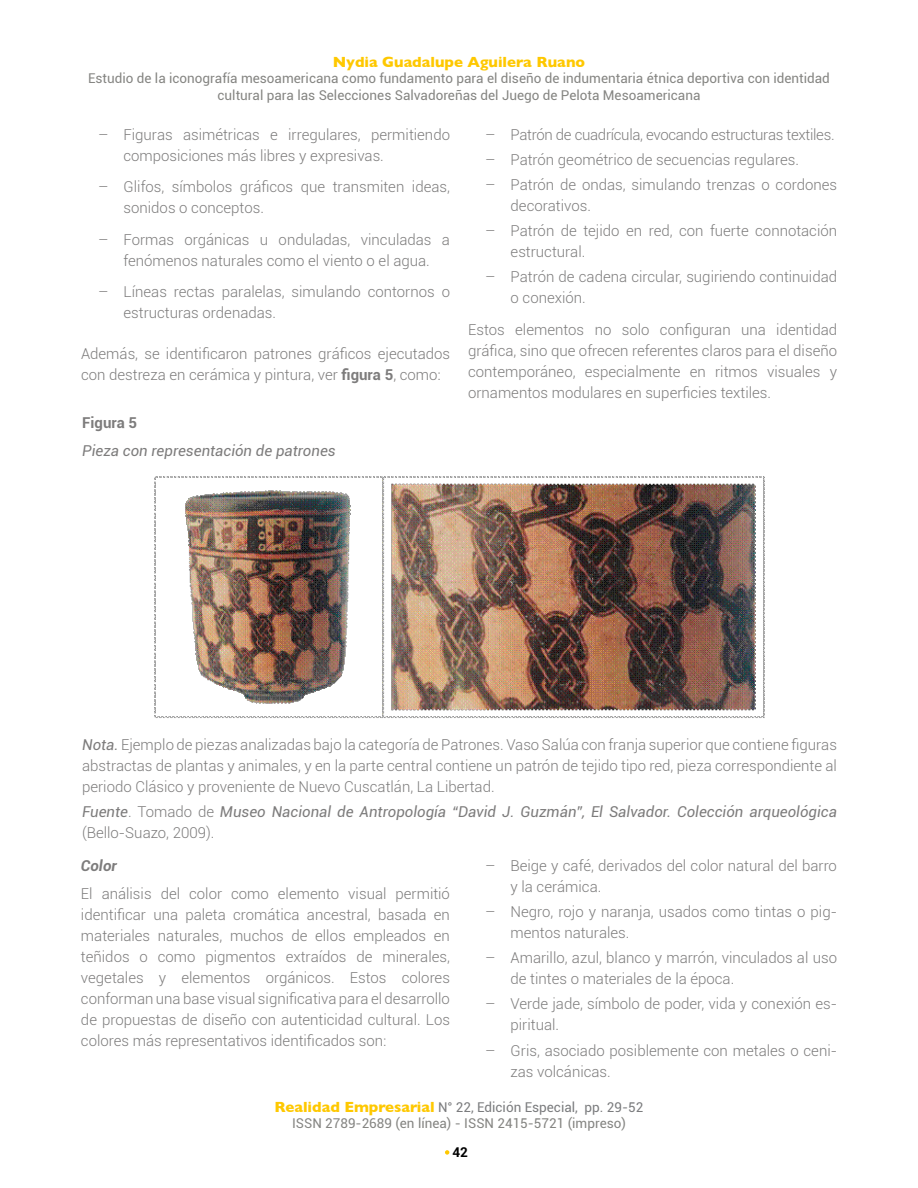
<style>
.page{position:relative;width:918px;height:1188px;background:#fff}
.page>*{position:absolute;margin:0;border:0;box-sizing:border-box;transform-origin:0 0}
.t1{font:300 15px/21px "Roboto";color:#7d7c7c}
.t2{font:italic 15px/21px "Roboto";color:#7d7c7c}
.t3{font:300 15px "Roboto";letter-spacing:-.02em;color:#7d7c7c}
.t4{font:700 15px "Gill Sans";color:#fec800}
.t5{font:700 15px "Roboto";color:#7d7c7c}
.t6{font:italic 700 15px "Roboto";color:#7d7c7c}
.t7{font:13.5px/16.2px "Roboto";color:#858582;text-align:center}
.t8{font:700 13.5px "Roboto";color:#000}
.s1{font-weight:700}
.s2{font-weight:400;font-style:italic}
.s3{font-weight:300;font-style:normal}
.s4{font-family:"Gill Sans";font-weight:700;font-size:15px;color:#fec800}
.s5{color:#7b7c7e}
</style>
<div class="page">
<svg style="left:445px;top:1150px;width:4px;height:5px"></svg>
<img style="left:154px;top:477px;width:611px;height:241px">
<p class="t4" style="left:333px;top:50px;width:254px">Nydia Guadalupe Aguilera Ruano</p>
<p class="t7" style="left:88px;top:70px;width:743px">Estudio de la iconografía mesoamericana como fundamento para el diseño de indumentaria étnica deportiva con identidad cultural para las Selecciones Salvadoreñas del Juego de Pelota Mesoamericana</p>
<p class="t1" style="left:124px;top:123px;width:328px;text-indent:-26px">– Figuras asimétricas e irregulares, permitiendo composiciones más libres y expresivas.</p>
<p class="t1" style="left:124px;top:176px;width:328px;text-indent:-26px">– Glifos, símbolos gráficos que transmiten ideas, sonidos o conceptos.</p>
<p class="t1" style="left:98px;top:228px;width:353px;text-align:center">– Formas orgánicas u onduladas, vinculadas a fenómenos naturales como el viento o el agua.</p>
<p class="t1" style="left:124px;top:281px;width:328px;text-indent:-26px">– Líneas rectas paralelas, simulando contornos o estructuras ordenadas.</p>
<p class="t1" style="left:81px;top:343px;width:371px">Además, se identificaron patrones gráficos ejecutados con destreza en cerámica y pintura, ver <span class="s1">figura 5</span>, como:</p>
<p class="t3" style="left:485px;top:124px;width:351px">– Patrón de cuadrícula, evocando estructuras textiles.</p>
<p class="t1" style="left:485px;top:148px;width:315px">– Patrón geométrico de secuencias regulares.</p>
<p class="t1" style="left:511px;top:174px;width:328px;text-indent:-26px">– Patrón de ondas, simulando trenzas o cordones decorativos.</p>
<p class="t1" style="left:511px;top:220px;width:328px;text-indent:-26px">– Patrón de tejido en red, con fuerte connotación estructural.</p>
<p class="t1" style="left:511px;top:266px;width:328px;text-indent:-26px">– Patrón de cadena circular, sugiriendo continuidad o conexión.</p>
<p class="t1" style="left:468px;top:319px;width:371px;text-align:justify">Estos elementos no solo configuran una identidad gráfica, sino que ofrecen referentes claros para el diseño contemporáneo, especialmente en ritmos visuales y ornamentos modulares en superficies textiles.</p>
<p class="t5" style="left:82px;top:412px;width:56px">Figura 5</p>
<p class="t2" style="left:82px;top:439px;width:255px">Pieza con representación de patrones</p>
<p class="t1" style="left:82px;top:733px;width:756px;text-align:justify"><span class="s2">Nota.</span> Ejemplo de piezas analizadas bajo la categoría de Patrones. Vaso Salúa con franja superior que contiene figuras abstractas de plantas y animales, y en la parte central contiene un patrón de tejido tipo red, pieza correspondiente al periodo Clásico y proveniente de Nuevo Cuscatlán, La Libertad.</p>
<p class="t2" style="left:82px;top:801px;width:756px">Fuente<span class="s3">. Tomado de</span> Museo Nacional de Antropología “David J. Guzmán”, El Salvador. Colección arqueológica <span class="s3">(Bello-Suazo, 2009).</span></p>
<p class="t6" style="left:81px;top:855px;width:37px">Color</p>
<p class="t1" style="left:81px;top:882px;width:371px;text-align:justify">El análisis del color como elemento visual permitió identificar una paleta cromática ancestral, basada en materiales naturales, muchos de ellos empleados en teñidos o como pigmentos extraídos de minerales, vegetales y elementos orgánicos. Estos colores conforman una base visual significativa para el desarrollo de propuestas de diseño con autenticidad cultural. Los colores más representativos identificados son:</p>
<p class="t1" style="left:511px;top:854px;width:328px;text-indent:-26px">– Beige y café, derivados del color natural del barro y la cerámica.</p>
<p class="t1" style="left:511px;top:901px;width:328px;text-indent:-26px">– Negro, rojo y naranja, usados como tintas o pig&shy;mentos naturales.</p>
<p class="t1" style="left:511px;top:947px;width:328px;text-indent:-26px">– Amarillo, azul, blanco y marrón, vinculados al uso de tintes o materiales de la época.</p>
<p class="t1" style="left:511px;top:993px;width:328px;text-indent:-26px">– Verde jade, símbolo de poder, vida y conexión es&shy;piritual.</p>
<p class="t1" style="left:511px;top:1039px;width:328px;text-indent:-26px">– Gris, asociado posiblemente con metales o ceni&shy;zas volcánicas.</p>
<p class="t7" style="left:275px;top:1098px;width:370px"><span class="s4">Realidad Empresarial</span> <span class="s5">N° 22, Edición Especial, pp. 29-52<br></span>ISSN 2789-2689 (en línea) - ISSN 2415-5721 (impreso)</p>
<p class="t8" style="left:453px;top:1143px;width:17px">42</p>
</div>
